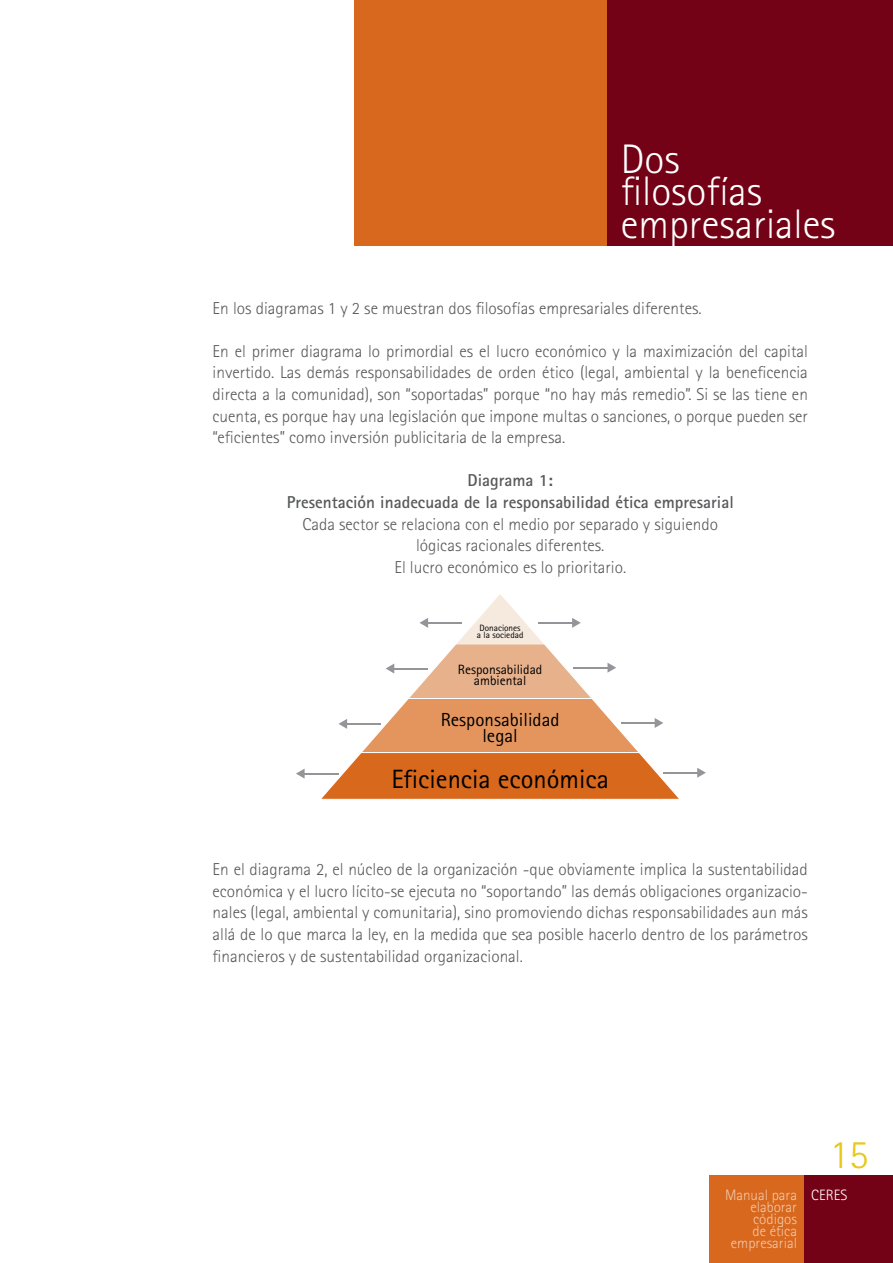
<style>
.page{position:relative;width:893px;height:1263px;background:#fff}
.page>*{position:absolute;margin:0;border:0;box-sizing:border-box;transform-origin:0 0}
.t1{font:300 41.25px/32.7px "Rotis Sans Serif";color:#fff}
.t2{font:300 40.5px "Rotis Sans Serif";color:#e7c81e}
.t3{font:26.4px "Rotis Sans Serif";color:#000}
.t4{font:18.9px/15.8px "Rotis Sans Serif";color:#000;text-align:center}
.t5{font:300 17.25px/21.6px "Rotis Sans Serif";color:#58595b;text-align:justify}
.t6{font:700 17.25px/21.6px "Rotis Sans Serif";color:#58595b;text-align:center}
.t7{font:300 15px "Rotis Sans Serif";color:#f2c9a9}
.t8{font:13.5px/11.2px "Rotis Sans Serif";color:#000;text-align:center}
.t9{font:9.15px/7.6px "Rotis Sans Serif";color:#000}
.s1{color:#fff}
</style>
<div class="page">
<div style="left:709px;top:1175px;width:96px;height:88px;background:#d8681d"></div>
<div style="left:804px;top:1175px;width:89px;height:88px;background:#740216"></div>
<div style="left:354px;top:0;width:254px;height:246px;background:#d8681d"></div>
<div style="left:607px;top:0;width:286px;height:246px;background:#740216"></div>
<hr style="left:663px;top:772px;width:36px;height:2px;background:#939598">
<svg style="left:697px;top:768px;width:9px;height:10px"></svg>
<hr style="left:303px;top:773px;width:35px;height:1px;background:#939598">
<svg style="left:296px;top:769px;width:9px;height:10px"></svg>
<svg style="left:319px;top:594px;width:360px;height:206px"></svg>
<h1 class="t1" style="left:621px;top:142px;width:216px">Dos<br>filosofías empresariales</h1>
<p class="t5" style="left:213px;top:297px;width:490px">En los diagramas 1 y 2 se muestran dos filosofías empresariales diferentes.</p>
<p class="t5" style="left:213px;top:340px;width:597px">En el primer diagrama lo primordial es el lucro económico y la maximización del capital invertido. Las demás responsabilidades de orden ético (legal, ambiental y la beneficencia directa a la comunidad), son “soportadas” porque “no hay más remedio”. Si se las tiene en cuenta, es porque hay una legislación que impone multas o sanciones, o porque pueden ser “eficientes” como inversión publicitaria de la empresa.</p>
<p class="t6" style="left:287px;top:469px;width:449px">Diagrama 1:<br>Presentación inadecuada de la responsabilidad ética empresarial</p>
<p class="t5" style="left:303px;top:513px;width:417px;text-align:center">Cada sector se relaciona con el medio por separado y siguiendo lógicas racionales diferentes.<br>El lucro económico es lo prioritario.</p>
<p class="t9" style="left:477px;top:624px;width:48px">Donaciones a la sociedad</p>
<p class="t8" style="left:458px;top:664px;width:86px">Responsabilidad ambiental</p>
<p class="t4" style="left:441px;top:711px;width:120px">Responsabilidad legal</p>
<h3 class="t3" style="left:391px;top:763px;width:219px">Eficiencia económica</h3>
<p class="t5" style="left:213px;top:858px;width:597px">En el diagrama 2, el núcleo de la organización -que obviamente implica la sustentabilidad económica y el lucro lícito-se ejecuta no “soportando” las demás obligaciones organizacio&shy;nales (legal, ambiental y comunitaria), sino promoviendo dichas responsabilidades aun más allá de lo que marca la ley, en la medida que sea posible hacerlo dentro de los parámetros financieros y de sustentabilidad organizacional.</p>
<h2 class="t2" style="left:830px;top:1131px;width:40px">15</h2>
<p class="t7" style="left:725px;top:1186px;width:124px">Manual para <span class="s1">CERES</span></p>
<p class="t7" style="left:750px;top:1198px;width:48px">elaborar</p>
<p class="t7" style="left:753px;top:1210px;width:45px">códigos</p>
<p class="t7" style="left:753px;top:1222px;width:46px">de ética</p>
<p class="t7" style="left:731px;top:1234px;width:68px">empresarial</p>
</div>
